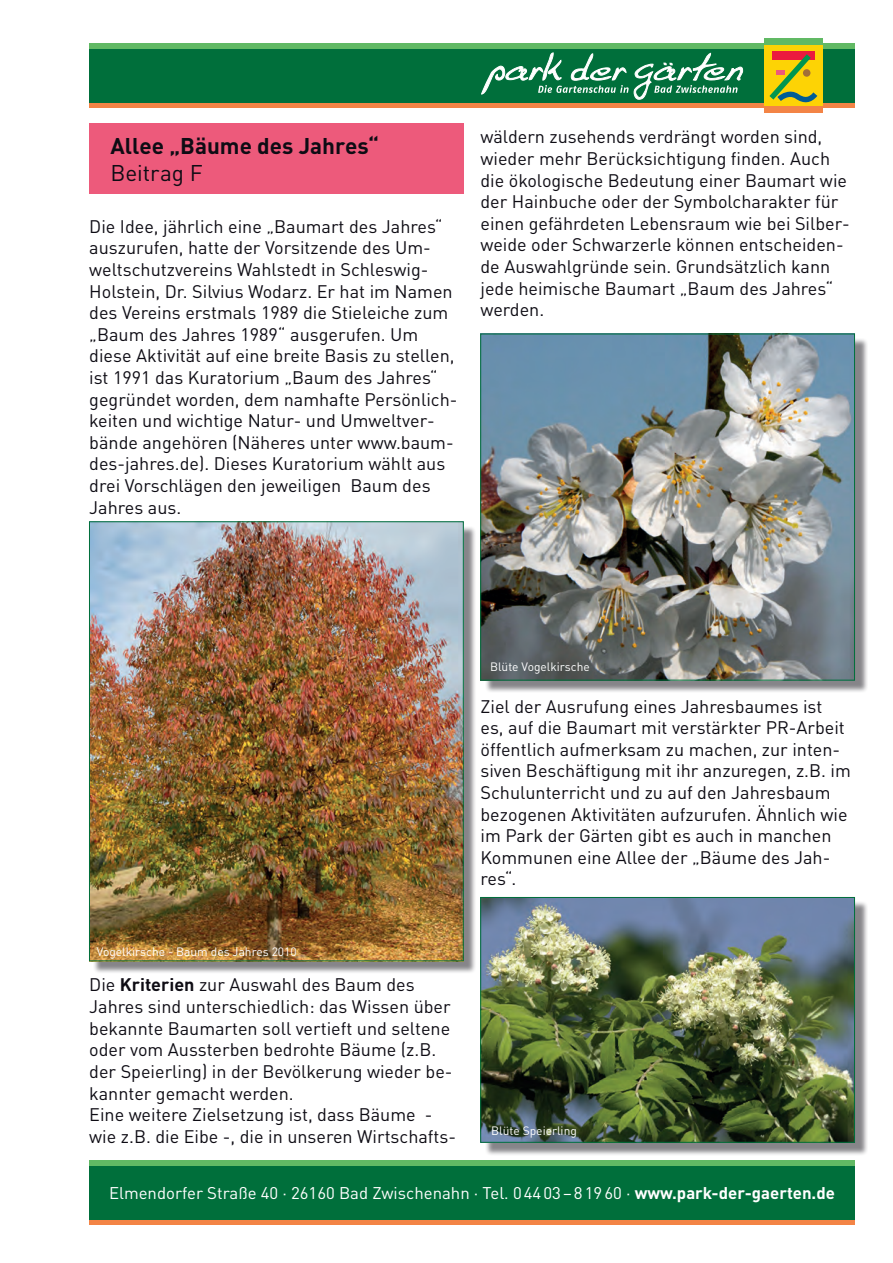
<style>
.page{position:relative;width:893px;height:1263px;background:#fff}
.page>*{position:absolute;margin:0;border:0;box-sizing:border-box;transform-origin:0 0}
.t1{font:700 22.5px "DINOT";color:#0e0c14}
.t2{font:22.5px "DINOT";letter-spacing:-.005em;color:#0e0c14}
.t3{font:18px/21.6px "DINOT";color:#0e0c14}
.t4{font:16.8px "DINOT";color:#fff}
.t5{font:12px "DINOT";color:#fff}
.s1{font-weight:700}
</style>
<div class="page">
<div style="left:89px;top:123px;width:374px;height:70px;background:#ed5a7b"></div>
<div style="left:89px;top:44px;width:766px;height:5px;background:#61b964"></div>
<div style="left:89px;top:102px;width:766px;height:6px;background:#f38446"></div>
<div style="left:89px;top:49px;width:766px;height:53px;background:#006f3b"></div>
<svg style="left:482px;top:53px;width:261px;height:47px"></svg>
<div style="left:764px;top:45px;width:59px;height:61px;background:#fdd305"></div>
<div style="left:772px;top:52px;width:43px;height:8px;background:#eb1a3e"></div>
<svg style="left:769px;top:54px;width:48px;height:49px"></svg>
<div style="left:764px;top:106px;width:59px;height:7px;background:#f38446"></div>
<div style="left:764px;top:38px;width:59px;height:7px;background:#61b964"></div>
<div style="left:89px;top:1161px;width:766px;height:5px;background:#61b964"></div>
<div style="left:89px;top:1219px;width:766px;height:6px;background:#f38446"></div>
<div style="left:89px;top:1166px;width:766px;height:53px;background:#006f3b"></div>
<div style="left:93px;top:525px;width:384px;height:449px;background:#0e0c14;opacity:.5"></div>
<img style="left:91px;top:524px;width:370px;height:435px">
<div style="left:484px;top:338px;width:384px;height:356px;background:#0e0c14;opacity:.5"></div>
<img style="left:482px;top:336px;width:371px;height:342px">
<div style="left:480px;top:334px;width:375px;height:346px;border:1px solid #006f3b"></div>
<div style="left:484px;top:901px;width:384px;height:255px;background:#0e0c14;opacity:.5"></div>
<img style="left:482px;top:899px;width:371px;height:241px">
<div style="left:480px;top:897px;width:375px;height:245px;border:1px solid #006f3b"></div>
<p class="t1" style="left:111px;top:131px;width:270px">Allee „Bäume des Jahres“</p>
<p class="t2" style="left:111px;top:158px;width:94px">Beitrag F</p>
<p class="t3" style="left:89px;top:215px;width:370px">Die Idee, jährlich eine „Baumart des Jahres“ auszurufen, hatte der Vorsitzende des Um&shy;weltschutzvereins Wahlstedt in Schleswig-Holstein, Dr. Silvius Wodarz. Er hat im Namen des Vereins erstmals 1989 die Stieleiche zum „Baum des Jahres 1989“ ausgerufen. Um diese Aktivität auf eine breite Basis zu stellen, ist 1991 das Kuratorium „Baum des Jahres“ gegründet worden, dem namhafte Persönlich&shy;keiten und wichtige Natur- und Umweltver&shy;bände angehören (Näheres unter www.baum&shy;des-jahres.de). Dieses Kuratorium wählt aus drei Vorschlägen den jeweiligen Baum des Jahres aus.</p>
<p class="t3" style="left:480px;top:126px;width:371px">wäldern zusehends verdrängt worden sind, wieder mehr Berücksichtigung finden. Auch die ökologische Bedeutung einer Baumart wie der Hainbuche oder der Symbolcharakter für einen gefährdeten Lebensraum wie bei Silber&shy;weide oder Schwarzerle können entscheiden&shy;de Auswahlgründe sein. Grundsätzlich kann jede heimische Baumart „Baum des Jahres“ werden.</p>
<p class="t5" style="left:97px;top:944px;width:201px">Vogelkirsche - Baum des Jahres 2010</p>
<p class="t3" style="left:89px;top:974px;width:368px">Die <span class="s1">Kriterien</span> zur Auswahl des Baum des Jahres sind unterschiedlich: das Wissen über bekannte Baumarten soll vertieft und seltene oder vom Aussterben bedrohte Bäume (z.B. der Speierling) in der Bevölkerung wieder be&shy;kannter gemacht werden.<br>Eine weitere Zielsetzung ist, dass Bäume - wie z.B. die Eibe -, die in unseren Wirtschafts-</p>
<p class="t5" style="left:490px;top:659px;width:101px">Blüte Vogelkirsche</p>
<p class="t3" style="left:480px;top:695px;width:372px">Ziel der Ausrufung eines Jahresbaumes ist<br>es, auf die Baumart mit verstärkter PR-Arbeit öffentlich aufmerksam zu machen, zur inten&shy;siven Beschäftigung mit ihr anzuregen, z.B. im Schulunterricht und zu auf den Jahresbaum bezogenen Aktivitäten aufzurufen. Ähnlich wie im Park der Gärten gibt es auch in manchen Kommunen eine Allee der „Bäume des Jah&shy;res“.</p>
<p class="t5" style="left:491px;top:1123px;width:87px">Blüte Speierling</p>
<p class="t4" style="left:109px;top:1182px;width:727px">Elmendorfer Straße 40 · 26160 Bad Zwischenahn · Tel. 04403–81960 · <span class="s1">www.park-der-gaerten.de</span></p>
</div>
